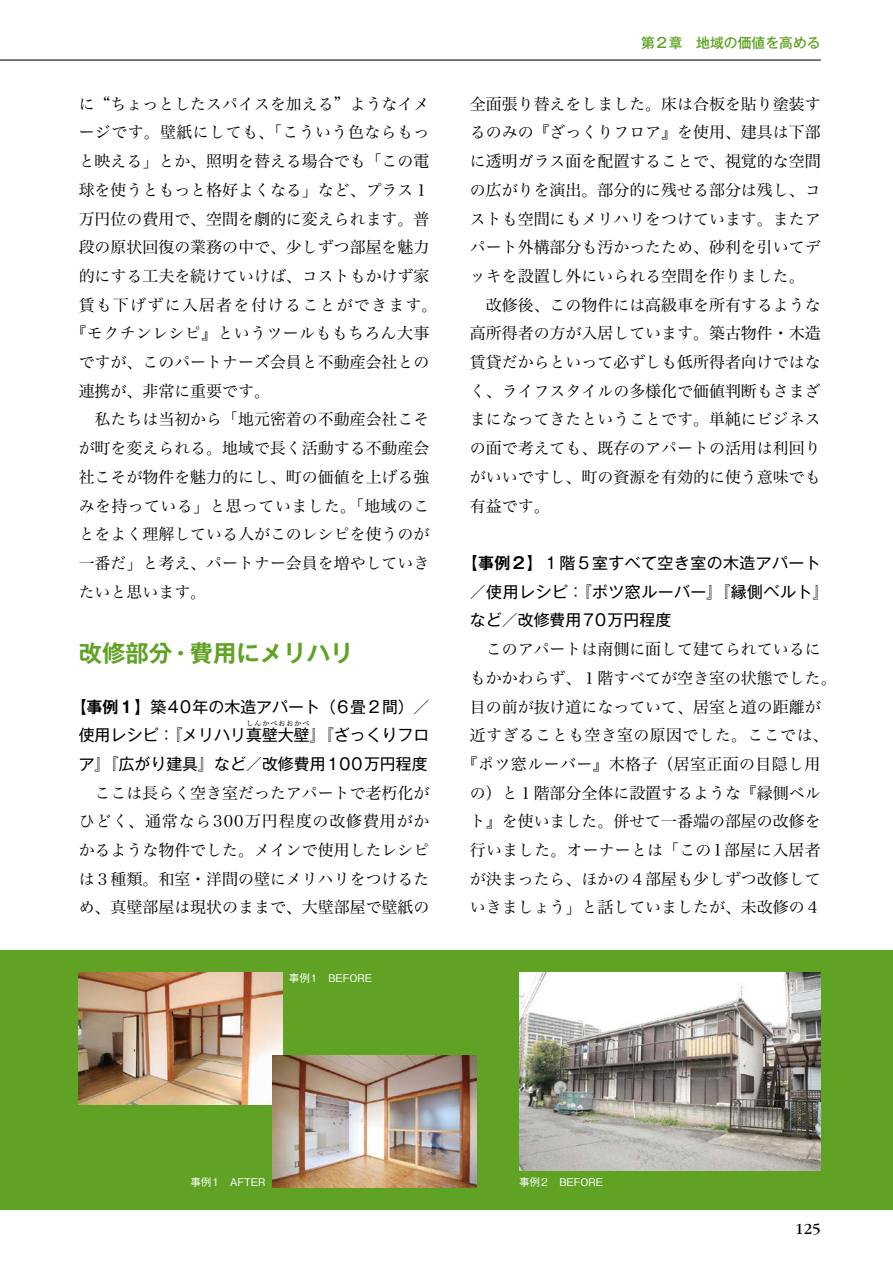
<style>
.page{position:relative;width:893px;height:1263px;background:#fff}
.page>*{position:absolute;margin:0;border:0;box-sizing:border-box;transform-origin:0 0}
.t1{font:700 23.4px "Gothic MB101 Pro De";color:#5fa224}
.t2{font:15.9px/28.7px "Hira Min Pro W3";color:#000;text-align:justify}
.t3{font:15.9px "Hira Min Pro W3";letter-spacing:.025em;color:#000}
.t4{font:15.9px/28.7px "Gothic MB101 Pro";color:#000;text-align:center}
.t5{font:15.9px/28.7px "Gothic MB101 Pro";letter-spacing:.025em;color:#000}
.t6{font:15.9px "Hira Min Pro W3";letter-spacing:.03em;color:#000}
.t7{font:15.9px "Hira Min Pro W3";letter-spacing:.08em;color:#000}
.t8{font:15.9px "ITC Garamond Std";color:#000}
.t9{font:500 13.8px "Gothic MB101 Pro";color:#5fa224}
.t10{font:500 10.65px "Gothic BBB Pro";letter-spacing:-.01em;color:#fff}
.t11{font:6.9px "Hira Min Pro W3";letter-spacing:.155em;color:#000}
.s1{font-family:"Gothic MB101 Pro De";font-weight:700}
</style>
<div class="page">
<div style="left:0;top:950px;width:893px;height:260px;background:#5fa224"></div>
<hr style="left:0;top:60px;width:821px;height:1px;background:#000">
<img style="left:79px;top:973px;width:204px;height:131px">
<img style="left:272px;top:1056px;width:204px;height:131px">
<img style="left:519px;top:973px;width:302px;height:197px">
<p class="t2" style="left:79px;top:88px;width:352px">に“ちょっとしたスパイスを加える”ようなイメ</p>
<p class="t6" style="left:79px;top:119px;width:352px">ージです。壁紙にしても、「こういう色ならもっ</p>
<p class="t2" style="left:79px;top:145px;width:352px">と映える」とか、照明を替える場合でも「この電</p>
<p class="t2" style="left:79px;top:174px;width:352px">球を使うともっと格好よくなる」など、プラス１</p>
<p class="t2" style="left:79px;top:203px;width:352px">万円位の費用で、空間を劇的に変えられます。普</p>
<p class="t2" style="left:79px;top:231px;width:352px">段の原状回復の業務の中で、少しずつ部屋を魅力</p>
<p class="t2" style="left:79px;top:260px;width:352px">的にする工夫を続けていけば、コストもかけず家</p>
<p class="t7" style="left:79px;top:291px;width:360px">賃も下げずに入居者を付けることができます。</p>
<p class="t3" style="left:71px;top:320px;width:360px">『モクチンレシピ』というツールももちろん大事</p>
<p class="t2" style="left:79px;top:346px;width:352px">ですが、このパートナーズ会員と不動産会社との</p>
<p class="t2" style="left:79px;top:375px;width:193px">連携が、非常に重要です。</p>
<p class="t2" style="left:79px;top:404px;width:352px">　私たちは当初から「地元密着の不動産会社こそ</p>
<p class="t2" style="left:79px;top:432px;width:352px">が町を変えられる。地域で長く活動する不動産会</p>
<p class="t2" style="left:79px;top:461px;width:352px">社こそが物件を魅力的にし、町の価値を上げる強</p>
<p class="t3" style="left:79px;top:492px;width:352px">みを持っている」と思っていました。「地域のこ</p>
<p class="t2" style="left:79px;top:518px;width:352px">とをよく理解している人がこのレシピを使うのが</p>
<p class="t2" style="left:79px;top:547px;width:352px">一番だ」と考え、パートナー会員を増やしていき</p>
<p class="t2" style="left:79px;top:576px;width:129px">たいと思います。</p>
<h1 class="t1" style="left:79px;top:633px;width:276px">改修部分・費用にメリハリ</h1>
<p class="t4" style="left:71px;top:690px;width:360px"><span class="s1">【事例１】</span>築40年の木造アパート（6畳２間）／使用レシピ：『メリハリ真壁大壁』『ざっくりフロ</p>
<p class="t11" style="left:247px;top:718px;width:64px">しんかべおおかべ</p>
<p class="t4" style="left:79px;top:747px;width:351px">ア』『広がり建具』など／改修費用100万円程度</p>
<p class="t2" style="left:79px;top:777px;width:352px">　ここは長らく空き室だったアパートで老朽化がひどく、通常なら300万円程度の改修費用がかかるような物件でした。メインで使用したレシピは３種類。和室・洋間の壁にメリハリをつけるため、真壁部屋は現状のままで、大壁部屋で壁紙の</p>
<p class="t10" style="left:289px;top:969px;width:84px">事例１　BEFORE</p>
<p class="t9" style="left:641px;top:32px;width:181px">第２章　地域の価値を高める</p>
<p class="t2" style="left:470px;top:88px;width:352px;text-align:left">全面張り替えをしました。床は合板を貼り塗装するのみの『ざっくりフロア』を使用、建具は下部に透明ガラス面を配置することで、視覚的な空間の広がりを演出。部分的に残せる部分は残し、コストも空間にもメリハリをつけています。またアパート外構部分も汚かったため、砂利を引いてデッキを設置し外にいられる空間を作りました。　改修後、この物件には高級車を所有するような高所得者の方が入居しています。築古物件・木造賃貸だからといって必ずしも低所得者向けではなく、ライフスタイルの多様化で価値判断もさまざまになってきたということです。単純にビジネスの面で考えても、既存のアパートの活用は利回りがいいですし、町の資源を有効的に使う意味でも有益です。</p>
<p class="t5" style="left:470px;top:546px;width:360px;text-indent:-8px"><span class="s1">【事例２】</span>１階５室すべて空き室の木造アパート／使用レシピ：『ポツ窓ルーバー』『縁側ベルト』など／改修費用70万円程度</p>
<p class="t2" style="left:470px;top:633px;width:352px">　このアパートは南側に面して建てられているに</p>
<p class="t2" style="left:470px;top:662px;width:368px">もかかわらず、１階すべてが空き室の状態でした。</p>
<p class="t2" style="left:470px;top:691px;width:352px">目の前が抜け道になっていて、居室と道の距離が</p>
<p class="t3" style="left:470px;top:722px;width:360px">近すぎることも空き室の原因でした。ここでは、</p>
<p class="t3" style="left:462px;top:750px;width:360px">『ポツ窓ルーバー』木格子（居室正面の目隠し用</p>
<p class="t2" style="left:470px;top:777px;width:352px">の）と１階部分全体に設置するような『縁側ベル</p>
<p class="t2" style="left:470px;top:805px;width:352px">ト』を使いました。併せて一番端の部屋の改修を</p>
<p class="t2" style="left:470px;top:834px;width:352px">行いました。オーナーとは「この1部屋に入居者</p>
<p class="t2" style="left:470px;top:863px;width:352px">が決まったら、ほかの４部屋も少しずつ改修して</p>
<p class="t2" style="left:470px;top:892px;width:352px">いきましょう」と話していましたが、未改修の４</p>
<p class="t10" style="left:191px;top:1174px;width:76px">事例１　AFTER</p>
<p class="t10" style="left:519px;top:1174px;width:85px">事例２　BEFORE</p>
<p class="t8" style="left:795px;top:1220px;width:27px">125</p>
</div>
